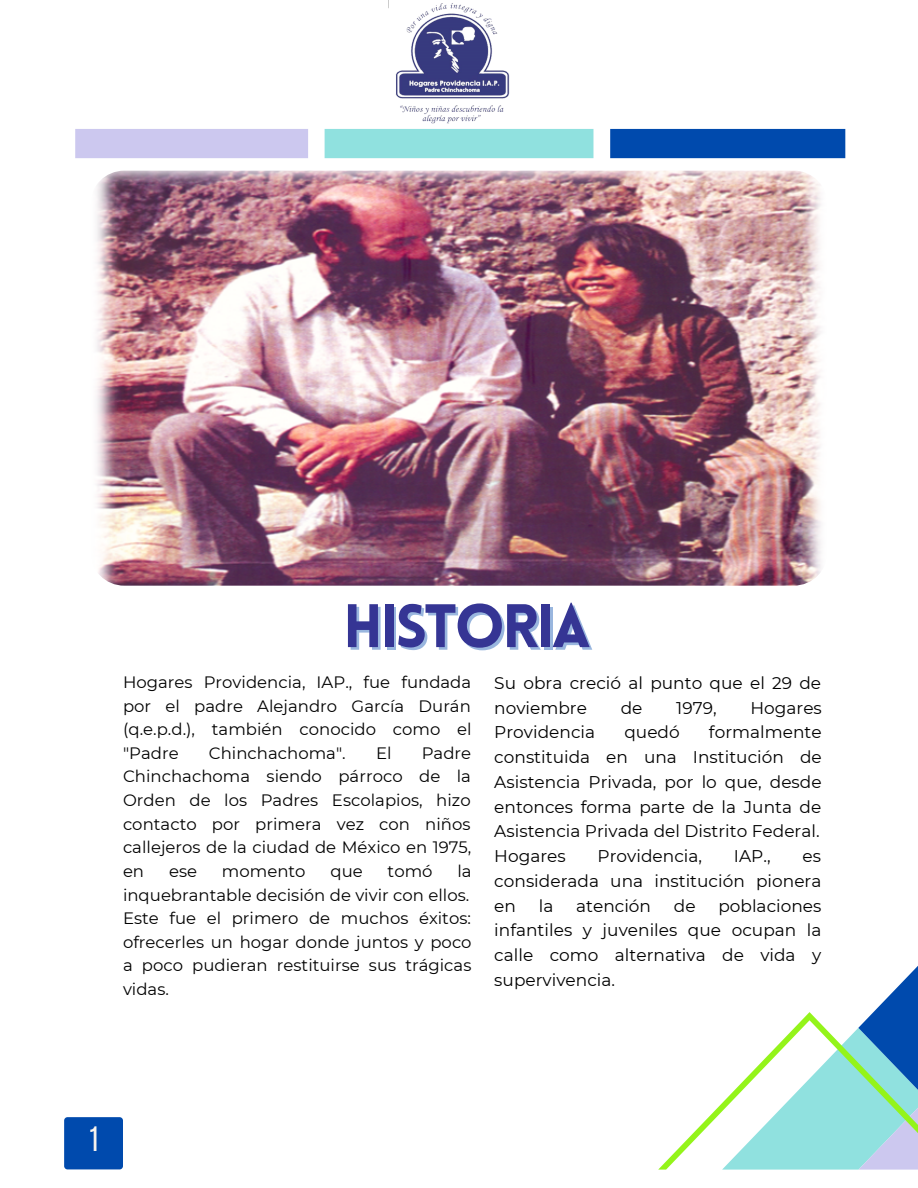
<style>
.page{position:relative;width:918px;height:1188px;background:#fff}
.page>*{position:absolute;margin:0;border:0;box-sizing:border-box;transform-origin:0 0}
.t1{font:900 60px "Lovelo";letter-spacing:-.045em;color:#353594}
.t2{font:35.1px "Bebas Neue";color:#faf5ee}
.t3{font:16.95px/24.8px "Montserrat";color:#000;text-align:justify}
.t4{font:16.5px/23.7px "Montserrat";color:#000;text-align:justify}
</style>
<div class="page">
<div style="left:75px;top:129px;width:233px;height:29px;background:#ccc8ef"></div>
<div style="left:325px;top:129px;width:268px;height:29px;background:#90e1df"></div>
<div style="left:610px;top:129px;width:235px;height:29px;background:#004aad"></div>
<div style="left:64px;top:1117px;width:59px;height:52px;background:#004aad;border-radius:3px"></div>
<img style="left:90px;top:171px;width:738px;height:415px;border-radius:34px">
<img style="left:388px;top:0;width:122px;height:124px">
<svg style="left:658px;top:966px;width:260px;height:204px"></svg>
<p class="t1" style="left:343px;top:602px;width:249px">HISTORIA</p>
<p class="t4" style="left:123px;top:670px;width:350px">Hogares Providencia, IAP., fue fundada por el padre Alejandro García Durán (q.e.p.d.), también conocido como el "Padre</p>
<p class="t3" style="left:494px;top:671px;width:328px">Su obra creció al punto que el 29 de noviembre</p>
<p class="t3" style="left:621px;top:695px;width:23px">de</p>
<p class="t3" style="left:676px;top:695px;width:42px">1979,</p>
<p class="t3" style="left:750px;top:695px;width:73px">Hogares</p>
<p class="t3" style="left:494px;top:720px;width:329px;text-indent:215px">formalmente constituida en una Institución de Asistencia Privada, por lo que, desde entonces forma parte de la Junta de Asistencia Privada del Distrito Federal.</p>
<p class="t3" style="left:494px;top:844px;width:73px">Hogares</p>
<p class="t3" style="left:598px;top:844px;width:106px">Providencia,</p>
<p class="t3" style="left:734px;top:844px;width:38px">IAP.,</p>
<p class="t3" style="left:494px;top:720px;width:102px">Providencia</p>
<p class="t3" style="left:624px;top:720px;width:57px">quedó</p>
<p class="t4" style="left:123px;top:741px;width:350px;text-indent:299px">Padre Chinchachoma siendo párroco de la Orden de los Padres Escolapios, hizo contacto por primera vez con niños callejeros de la ciudad de México en 1975, en</p>
<p class="t4" style="left:209px;top:741px;width:138px">Chinchachoma".</p>
<p class="t4" style="left:376px;top:741px;width:17px">El</p>
<p class="t3" style="left:494px;top:844px;width:329px;text-indent:308px">es considerada una institución pionera en</p>
<p class="t4" style="left:123px;top:859px;width:350px;text-align:right">la<br>inquebrantable decisión de vivir con ellos.</p>
<p class="t4" style="left:123px;top:906px;width:350px">Este fue el primero de muchos éxitos: ofrecerles un hogar donde juntos y poco a poco pudieran restituirse sus trágicas vidas.</p>
<p class="t4" style="left:169px;top:859px;width:30px">ese</p>
<p class="t4" style="left:222px;top:859px;width:85px">momento</p>
<p class="t4" style="left:330px;top:859px;width:34px">que</p>
<p class="t4" style="left:388px;top:859px;width:46px">tomó</p>
<p class="t3" style="left:494px;top:893px;width:329px;text-indent:224px">poblaciones infantiles y juveniles que ocupan la calle como alternativa de vida y supervivencia.</p>
<p class="t3" style="left:539px;top:893px;width:16px">la</p>
<p class="t3" style="left:576px;top:893px;width:76px">atención</p>
<p class="t3" style="left:674px;top:893px;width:23px">de</p>
<p class="t2" style="left:88px;top:1124px;width:13px">1</p>
</div>
